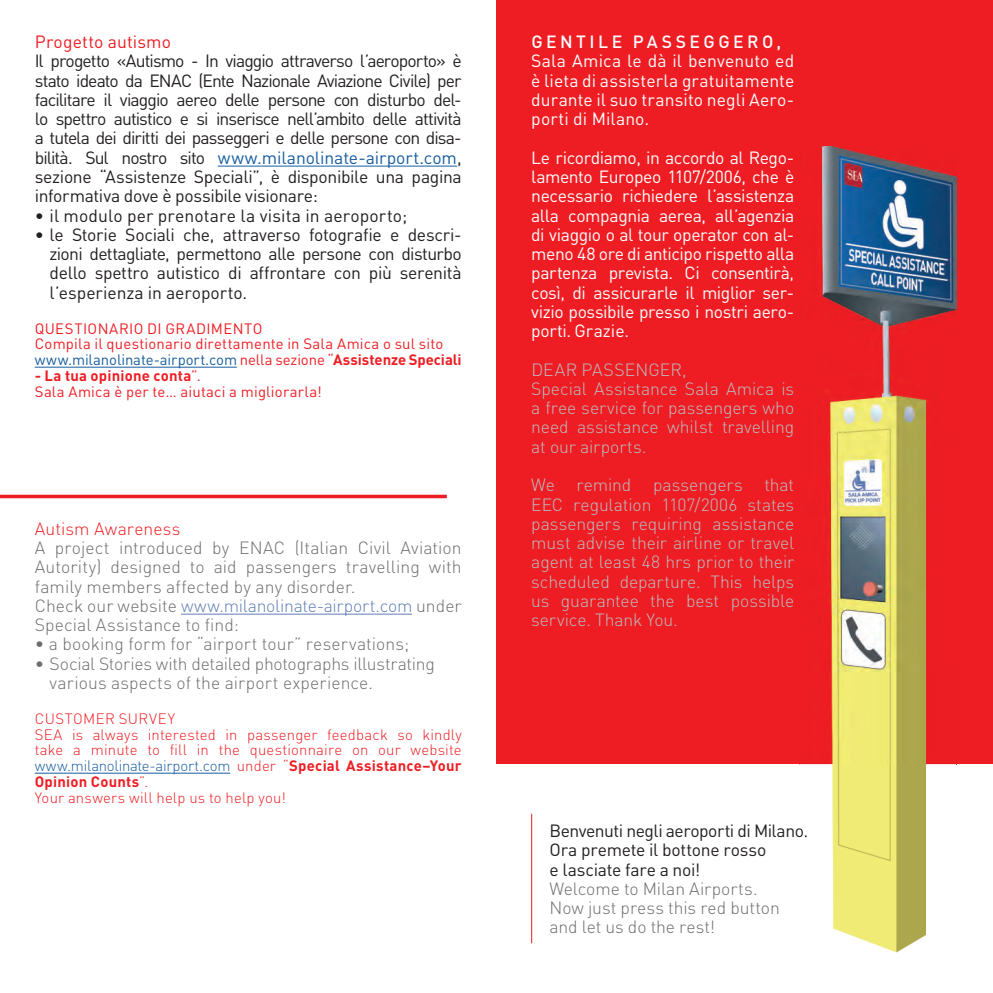
<style>
.page{position:relative;width:993px;height:993px;background:#fff}
.page>*{position:absolute;margin:0;border:0;box-sizing:border-box;transform-origin:0 0}
.t1{font:17.5px/19.2px "DIN Pro";letter-spacing:-.015em;color:#231f20;text-align:justify}
.t2{font:300 17.5px/19.2px "DIN Pro";letter-spacing:.005em;color:#6c6d70}
.t3{font:17.5px/19.2px "DIN Pro";color:#fff;text-align:justify}
.t4{font:300 17.5px/19.2px "DIN Pro";color:#bcbdc0}
.t5{font:17.5px "DIN Pro";letter-spacing:.005em;color:#231f20}
.t6{font:500 17.5px "DIN Pro";letter-spacing:.195em;color:#fff}
.t7{font:17.5px "DIN Pro";letter-spacing:.005em;color:#ee1d23}
.t8{font:300 17.5px "DIN Pro";letter-spacing:.01em;color:#ee1d23}
.t9{font:300 14.88px/15.8px "DIN Pro";letter-spacing:.015em;color:#ee1d23}
.t10{font:14.88px/15.8px "DIN Pro";letter-spacing:.015em;color:#ee1d23}
.s1{color:#175d9e}
.s2{font-weight:700}
.s3{color:#607eb4}
</style>
<div class="page">
<svg style="left:0;top:494px;width:446px;height:4px;background:#f1474b"></svg>
<hr style="left:218px;top:166px;width:239px;height:1px;background:#175d9e">
<hr style="left:35px;top:366px;width:202px;height:1px;background:#175d9e">
<hr style="left:181px;top:613px;width:231px;height:1px;background:#607eb4">
<hr style="left:35px;top:772px;width:195px;height:1px;background:#175d9e">
<div style="left:496px;top:0;width:496px;height:992px;background:#ee1d23"></div>
<div style="left:496px;top:763px;width:496px;height:229px;background:#fff"></div>
<hr style="left:531px;top:813px;width:1px;height:130px;background:#ee1d23">
<img style="left:799px;top:146px;width:156px;height:806px">
<img style="left:799px;top:824px;width:7px;height:16px">
<p class="t7" style="left:35px;top:30px;width:138px">Progetto autismo</p>
<p class="t1" style="left:35px;top:51px;width:428px">Il progetto «Autismo - In viaggio attraverso l’aeroporto» è stato ideato da ENAC (Ente Nazionale Aviazione Civile) per facilitare il viaggio aereo delle persone con disturbo del&shy;lo spettro autistico e si inserisce nell’ambito delle attività a tutela dei diritti dei passeggeri e delle persone con disa&shy;bilità. Sul nostro sito <span class="s1">www.milanolinate-airport.com</span>, sezione “Assistenze Speciali”, è disponibile una pagina informativa dove è possibile visionare:</p>
<p class="t5" style="left:35px;top:203px;width:374px">• il modulo per prenotare la visita in aeroporto;</p>
<p class="t1" style="left:50px;top:224px;width:413px;text-indent:-15px">• le Storie Sociali che, attraverso fotografie e descri&shy;zioni dettagliate, permettono alle persone con disturbo dello spettro autistico di affrontare con più serenità l’esperienza in aeroporto.</p>
<p class="t10" style="left:35px;top:319px;width:428px">QUESTIONARIO DI GRADIMENTO<br>Compila il questionario direttamente in Sala Amica o sul sito <span class="s1">www.milanolinate-airport.com</span> nella sezione “<span class="s2">Assistenze Speciali</span></p>
<p class="t10" style="left:35px;top:367px;width:288px"><span class="s2">- La tua opinione conta</span>”.<br>Sala Amica è per te… aiutaci a migliorarla!</p>
<p class="t8" style="left:35px;top:516px;width:147px">Autism Awareness</p>
<p class="t2" style="left:35px;top:537px;width:428px">A project introduced by ENAC (Italian Civil Aviation Autority) designed to aid passengers travelling with family members affected by any disorder.<br>Check our website <span class="s3">www.milanolinate-airport.com</span> under Special Assistance to find:</p>
<p class="t2" style="left:35px;top:633px;width:376px">• a booking form for “airport tour” reservations;</p>
<p class="t2" style="left:50px;top:652px;width:386px;text-indent:-15px">• Social Stories with detailed photographs illustrating various aspects of the airport experience.</p>
<p class="t9" style="left:35px;top:709px;width:428px">CUSTOMER SURVEY<br>SEA is always interested in passenger feedback so kindly take a minute to fill in the questionnaire on our website <span class="s1">www.milanolinate-airport.com</span> under “<span class="s2">Special Assistance–Your Opinion Counts</span>”.<br>Your answers will help us to help you!</p>
<p class="t6" style="left:531px;top:30px;width:251px">GENTILE PASSEGGERO,</p>
<p class="t3" style="left:531px;top:51px;width:264px">Sala Amica le dà il benvenuto ed è lieta di assisterla gratuitamente durante il suo transito negli Aero&shy;porti di Milano.</p>
<p class="t3" style="left:531px;top:147px;width:264px">Le ricordiamo, in accordo al Rego&shy;lamento Europeo 1107/2006, che è necessario richiedere l’assistenza alla compagnia aerea, all’agenzia di viaggio o al tour operator con al&shy;meno 48 ore di anticipo rispetto alla partenza prevista. Ci consentirà, così, di assicurarle il miglior ser&shy;vizio possibile presso i nostri aero&shy;porti. Grazie.</p>
<p class="t4" style="left:531px;top:359px;width:264px">DEAR PASSENGER,<br>Special Assistance Sala Amica is a free service for passengers who need assistance whilst travelling at our airports.</p>
<p class="t4" style="left:531px;top:474px;width:264px;text-align:justify">We remind passengers that EEC regulation 1107/2006 states passengers requiring assistance must advise their airline or travel agent at least 48 hrs prior to their scheduled departure. This helps us guarantee the best possible service. Thank You.</p>
<p class="t1" style="left:549px;top:820px;width:260px;text-align:left">Benvenuti negli aeroporti di Milano.<br>Ora premete il bottone rosso<br>e lasciate fare a noi!</p>
<p class="t2" style="left:549px;top:877px;width:232px">Welcome to Milan Airports.<br>Now just press this red button and let us do the rest!</p>
</div>
